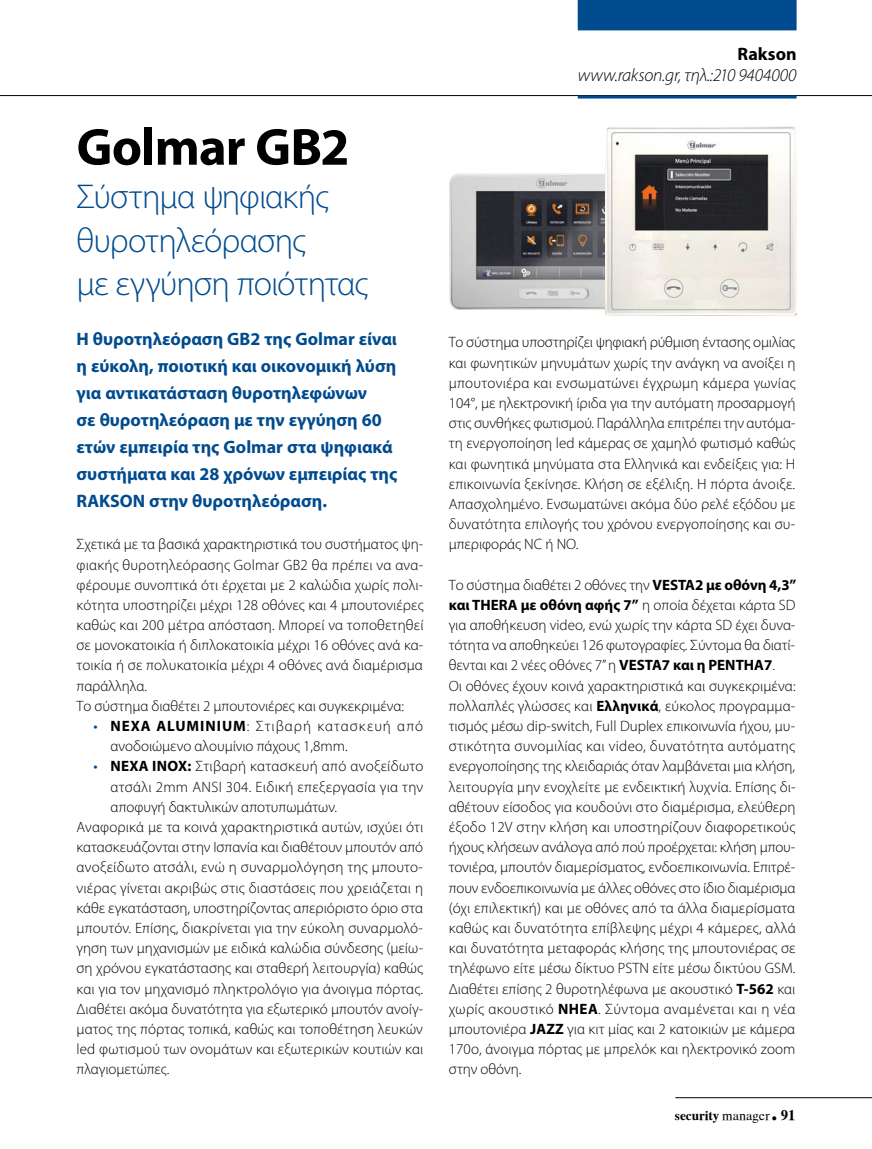
<style>
.page{position:relative;width:872px;height:1149px;background:#fff}
.page>*{position:absolute;margin:0;border:0;box-sizing:border-box;transform-origin:0 0}
.t1{font:700 52.5px "Myriad Pro";letter-spacing:-.015em;color:#000}
.t2{font:300 34.5px/43.5px "Myriad Pro";letter-spacing:-.025em;color:#004b8e}
.t3{font:700 18px/27px "Myriad Pro";color:#004b8e}
.t4{font:italic 300 18px "Myriad Pro";letter-spacing:-.01em;color:#000}
.t5{font:700 18px "Myriad Pro";color:#000}
.t6{font:300 15px/20.2px "Myriad Pro";letter-spacing:.005em;color:#000}
.t7{font:13.5px "UB Times Bold";color:#000}
.s1{font-weight:400;color:#004b8e}
.s2{font-weight:700}
.s3{font-family:"UB Times"}
.s4{font-size:24px}
.s5{font-size:15px}
</style>
<div class="page">
<hr style="left:675px;top:1097px;width:197px;height:1px;background:#000">
<hr style="left:0;top:95px;width:872px;height:1px;background:#000">
<div style="left:577px;top:0;width:219px;height:30px;background:#004b8e"></div>
<hr style="left:577px;top:95px;width:219px;height:3px;background:#004b8e">
<img style="left:450px;top:173px;width:155px;height:137px">
<img style="left:605px;top:126px;width:191px;height:189px">
<h1 class="t1" style="left:77px;top:113px;width:274px">Golmar GB2</h1>
<h2 class="t2" style="left:77px;top:175px;width:293px">Σύστημα ψηφιακής θυροτηλεόρασης<br>με εγγύηση ποιότητας</h2>
<p class="t3" style="left:77px;top:325px;width:322px">Η θυροτηλεόραση GB2 της Golmar είναι η εύκολη, ποιοτική και οικονομική λύση για αντικατάσταση θυροτηλεφώνων<br>σε θυροτηλεόραση με την εγγύηση 60 ετών εμπειρία της Golmar στα ψηφιακά συστήματα και 28 χρόνων εμπειρίας της RAKSON στην θυροτηλεόραση.</p>
<p class="t6" style="left:77px;top:534px;width:348px">Σχετικά με τα βασικά χαρακτηριστικά του συστήματος ψη&shy;φιακής θυροτηλεόρασης Golmar GB2 θα πρέπει να ανα&shy;φέρουμε συνοπτικά ότι έρχεται με 2 καλώδια χωρίς πολι&shy;κότητα υποστηρίζει μέχρι 128 οθόνες και 4 μπουτονιέρες καθώς και 200 μέτρα απόσταση. Μπορεί να τοποθετηθεί σε μονοκατοικία ή διπλοκατοικία μέχρι 16 οθόνες ανά κα&shy;τοικία ή σε πολυκατοικία μέχρι 4 οθόνες ανά διαμέρισμα παράλληλα.<br>Το σύστημα διαθέτει 2 μπουτονιέρες και συγκεκριμένα:</p>
<p class="t6" style="left:111px;top:715px;width:314px;text-indent:-17px"><span class="s1">•</span> <span class="s2">NEXA ALUMINIUM</span>: Στιβαρή κατασκευή από ανοδοιώμενο αλουμίνιο πάχους 1,8mm.</p>
<p class="t6" style="left:94px;top:756px;width:331px"><span class="s1">•</span> <span class="s2">NEXA INOX:</span> Στιβαρή κατασκευή από ανοξείδωτο</p>
<p class="t6" style="left:111px;top:776px;width:314px">ατσάλι 2mm ANSI 304. Ειδική επεξεργασία για την</p>
<p class="t6" style="left:111px;top:796px;width:228px">αποφυγή δακτυλικών αποτυπωμάτων.</p>
<p class="t6" style="left:77px;top:816px;width:348px">Αναφορικά με τα κοινά χαρακτηριστικά αυτών, ισχύει ότι</p>
<p class="t6" style="left:77px;top:836px;width:348px">κατασκευάζονται στην Ισπανία και διαθέτουν μπουτόν από</p>
<p class="t6" style="left:77px;top:856px;width:348px">ανοξείδωτο ατσάλι, ενώ η συναρμολόγηση της μπουτο-</p>
<p class="t6" style="left:77px;top:877px;width:348px">νιέρας γίνεται ακριβώς στις διαστάσεις που χρειάζεται η</p>
<p class="t6" style="left:77px;top:897px;width:348px">κάθε εγκατάσταση, υποστηρίζοντας απεριόριστο όριο στα</p>
<p class="t6" style="left:77px;top:917px;width:348px">μπουτόν. Επίσης, διακρίνεται για την εύκολη συναρμολό-</p>
<p class="t6" style="left:77px;top:937px;width:348px">γηση των μηχανισμών με ειδικά καλώδια σύνδεσης (μείω-</p>
<p class="t6" style="left:77px;top:957px;width:348px">ση χρόνου εγκατάστασης και σταθερή λειτουργία) καθώς</p>
<p class="t6" style="left:77px;top:977px;width:348px">και για τον μηχανισμό πληκτρολόγιο για άνοιγμα πόρτας.</p>
<p class="t6" style="left:77px;top:998px;width:348px">Διαθέτει ακόμα δυνατότητα για εξωτερικό μπουτόν ανοίγ-</p>
<p class="t6" style="left:77px;top:1018px;width:348px">ματος της πόρτας τοπικά, καθώς και τοποθέτηση λευκών</p>
<p class="t6" style="left:77px;top:1038px;width:348px">led φωτισμού των ονομάτων και εξωτερικών κουτιών και</p>
<p class="t6" style="left:77px;top:1058px;width:94px">πλαγιομετώπες.</p>
<p class="t5" style="left:737px;top:43px;width:60px">Rakson</p>
<p class="t4" style="left:578px;top:65px;width:220px">www.rakson.gr, τηλ.:210 9404000</p>
<p class="t6" style="left:449px;top:332px;width:348px;text-align:justify">Το σύστημα υποστηρίζει ψηφιακή ρύθμιση έντασης ομιλίας και φωνητικών μηνυμάτων χωρίς την ανάγκη να ανοίξει η μπουτονιέρα και ενσωματώνει έγχρωμη κάμερα γωνίας 104°, με ηλεκτρονική ίριδα για την αυτόματη προσαρμογή στις συνθήκες φωτισμού. Παράλληλα επιτρέπει την αυτόμα&shy;τη ενεργοποίηση led κάμερας σε χαμηλό φωτισμό καθώς και φωνητικά μηνύματα στα Ελληνικά και ενδείξεις για: Η επικοινωνία ξεκίνησε. Κλήση σε εξέλιξη. Η πόρτα άνοιξε.<br>Απασχολημένο. Ενσωματώνει ακόμα δύο ρελέ εξόδου με δυνατότητα επιλογής του χρόνου ενεργοποίησης και συ&shy;μπεριφοράς NC ή NO.</p>
<p class="t6" style="left:449px;top:574px;width:349px">Το σύστημα διαθέτει 2 οθόνες την <span class="s2">VESTA2 με οθόνη 4,3’’ και THERA με οθόνη αφής 7’’</span> η οποία δέχεται κάρτα SD για αποθήκευση video, ενώ χωρίς την κάρτα SD έχει δυνα&shy;τότητα να αποθηκεύει 126 φωτογραφίες. Σύντομα θα διατί&shy;θενται και 2 νέες οθόνες 7’’ η <span class="s2">VESTA7 και η PENTHA7</span>.<br>Οι οθόνες έχουν κοινά χαρακτηριστικά και συγκεκριμένα: πολλαπλές γλώσσες και <span class="s2">Ελληνικά</span>, εύκολος προγραμμα&shy;τισμός μέσω dip-switch, Full Duplex επικοινωνία ήχου, μυ&shy;στικότητα συνομιλίας και video, δυνατότητα αυτόματης ενεργοποίησης της κλειδαριάς όταν λαμβάνεται μια κλήση, λειτουργία μην ενοχλείτε με ενδεικτική λυχνία. Επίσης δι&shy;αθέτουν είσοδος για κουδούνι στο διαμέρισμα, ελεύθερη έξοδο 12V στην κλήση και υποστηρίζουν διαφορετικούς ήχους κλήσεων ανάλογα από πού προέρχεται: κλήση μπου&shy;τονιέρα, μπουτόν διαμερίσματος, ενδοεπικοινωνία. Επιτρέ&shy;πουν ενδοεπικοινωνία με άλλες οθόνες στο ίδιο διαμέρισμα (όχι επιλεκτική) και με οθόνες από τα άλλα διαμερίσματα καθώς και δυνατότητα επίβλεψης μέχρι 4 κάμερες, αλλά και δυνατότητα μεταφοράς κλήσης της μπουτονιέρας σε τηλέφωνο είτε μέσω δίκτυο PSTN είτε μέσω δικτύου GSM.<br>Διαθέτει επίσης 2 θυροτηλέφωνα με ακουστικό <span class="s2">Τ-562</span> και χωρίς ακουστικό <span class="s2">ΝΗΕΑ</span>. Σύντομα αναμένεται και η νέα μπουτονιέρα <span class="s2">JAZZ</span> για κιτ μίας και 2 κατοικιών με κάμερα 170ο, άνοιγμα πόρτας με μπρελόκ και ηλεκτρονικό zoom στην οθόνη.</p>
<p class="t7" style="left:674px;top:1107px;width:122px">security <span class="s3">manager</span><span class="s4">.</span> <span class="s5">91</span></p>
</div>
